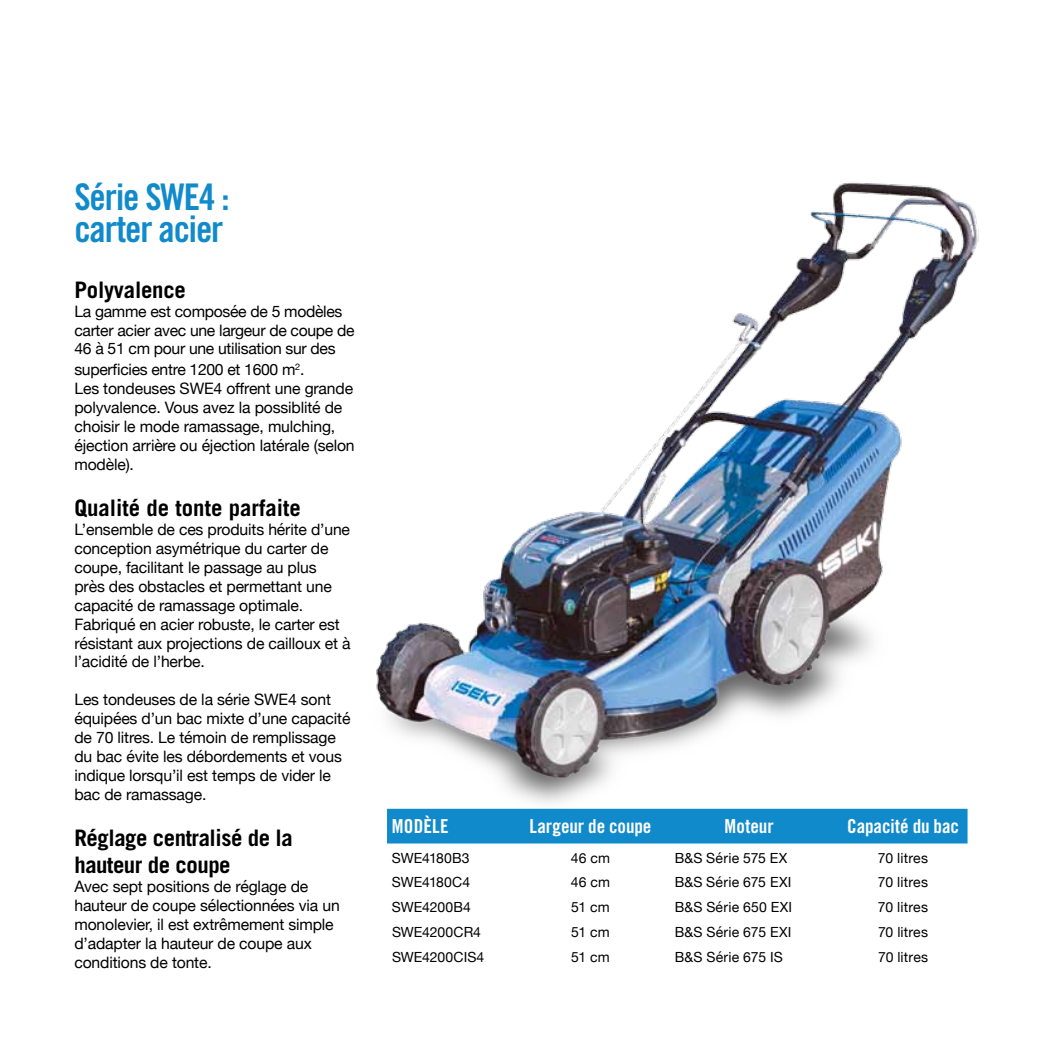
<style>
.page{position:relative;width:1042px;height:1042px;background:#fff}
.page>*{position:absolute;margin:0;border:0;box-sizing:border-box;transform-origin:0 0}
.t1{font:36.75px/31.5px "Trade Gothic LT Std Bd Cn 20";letter-spacing:-.03em;color:#118acb}
.t2{font:700 22.75px/27.3px "Trade Gothic LT Std";letter-spacing:-.015em;color:#000}
.t3{font:19.25px "Trade Gothic LT Std Bd Cn 20";color:#fff}
.t4{font:15.75px/18.9px "Helvetica Neue";letter-spacing:-.01em;color:#000}
.t5{font:14px "Helvetica Neue";letter-spacing:.01em;color:#000}
</style>
<div class="page">
<img style="left:376px;top:182px;width:603px;height:662px">
<div style="left:387px;top:809px;width:580px;height:34px;background:#118acb"></div>
<h1 class="t1" style="left:74px;top:181px;width:157px">Série SWE4 : carter acier</h1>
<h2 class="t2" style="left:74px;top:276px;width:113px">Polyvalence</h2>
<p class="t4" style="left:74px;top:302px;width:282px">La gamme est composée de 5 modèles carter acier avec une largeur de coupe de<br>46 à 51 cm pour une utilisation sur des</p>
<p class="t4" style="left:74px;top:361px;width:282px">superficies entre 1200 et 1600 m<sup>2</sup>.<br>Les tondeuses SWE4 offrent une grande polyvalence. Vous avez la possiblité de choisir le mode ramassage, mulching, éjection arrière ou éjection latérale (selon modèle).</p>
<h2 class="t2" style="left:74px;top:494px;width:228px">Qualité de tonte parfaite</h2>
<p class="t4" style="left:74px;top:521px;width:278px">L’ensemble de ces produits hérite d’une conception asymétrique du carter de coupe, facilitant le passage au plus près des obstacles et permettant une capacité de ramassage optimale.<br>Fabriqué en acier robuste, le carter est résistant aux projections de cailloux et à l’acidité de l’herbe.</p>
<p class="t4" style="left:74px;top:691px;width:278px">Les tondeuses de la série SWE4 sont équipées d’un bac mixte d’une capacité de 70 litres. Le témoin de remplissage du bac évite les débordements et vous indique lorsqu’il est temps de vider le bac de ramassage.</p>
<h2 class="t2" style="left:74px;top:824px;width:220px">Réglage centralisé de la hauteur de coupe</h2>
<p class="t4" style="left:74px;top:878px;width:267px">Avec sept positions de réglage de hauteur de coupe sélectionnées via un monolevier, il est extrêmement simple d’adapter la hauteur de coupe aux conditions de tonte.</p>
<p class="t3" style="left:392px;top:814px;width:58px">MODÈLE</p>
<p class="t3" style="left:529px;top:814px;width:124px">Largeur de coupe</p>
<p class="t3" style="left:724px;top:814px;width:51px">Moteur</p>
<p class="t3" style="left:847px;top:814px;width:113px">Capacité du bac</p>
<p class="t5" style="left:392px;top:847px;width:79px">SWE4180B3</p>
<p class="t5" style="left:571px;top:847px;width:41px">46 cm</p>
<p class="t5" style="left:675px;top:847px;width:114px">B&amp;S Série 575 EX</p>
<p class="t5" style="left:878px;top:847px;width:52px">70 litres</p>
<p class="t5" style="left:392px;top:872px;width:80px">SWE4180C4</p>
<p class="t5" style="left:571px;top:872px;width:41px">46 cm</p>
<p class="t5" style="left:675px;top:872px;width:118px">B&amp;S Série 675 EXI</p>
<p class="t5" style="left:878px;top:872px;width:52px">70 litres</p>
<p class="t5" style="left:392px;top:897px;width:81px">SWE4200B4</p>
<p class="t5" style="left:571px;top:897px;width:40px">51 cm</p>
<p class="t5" style="left:675px;top:897px;width:119px">B&amp;S Série 650 EXI</p>
<p class="t5" style="left:878px;top:897px;width:52px">70 litres</p>
<p class="t5" style="left:392px;top:922px;width:91px">SWE4200CR4</p>
<p class="t5" style="left:571px;top:922px;width:40px">51 cm</p>
<p class="t5" style="left:675px;top:922px;width:118px">B&amp;S Série 675 EXI</p>
<p class="t5" style="left:878px;top:922px;width:52px">70 litres</p>
<p class="t5" style="left:392px;top:947px;width:94px">SWE4200CIS4</p>
<p class="t5" style="left:571px;top:947px;width:40px">51 cm</p>
<p class="t5" style="left:675px;top:947px;width:110px">B&amp;S Série 675 IS</p>
<p class="t5" style="left:878px;top:947px;width:52px">70 litres</p>
</div>
